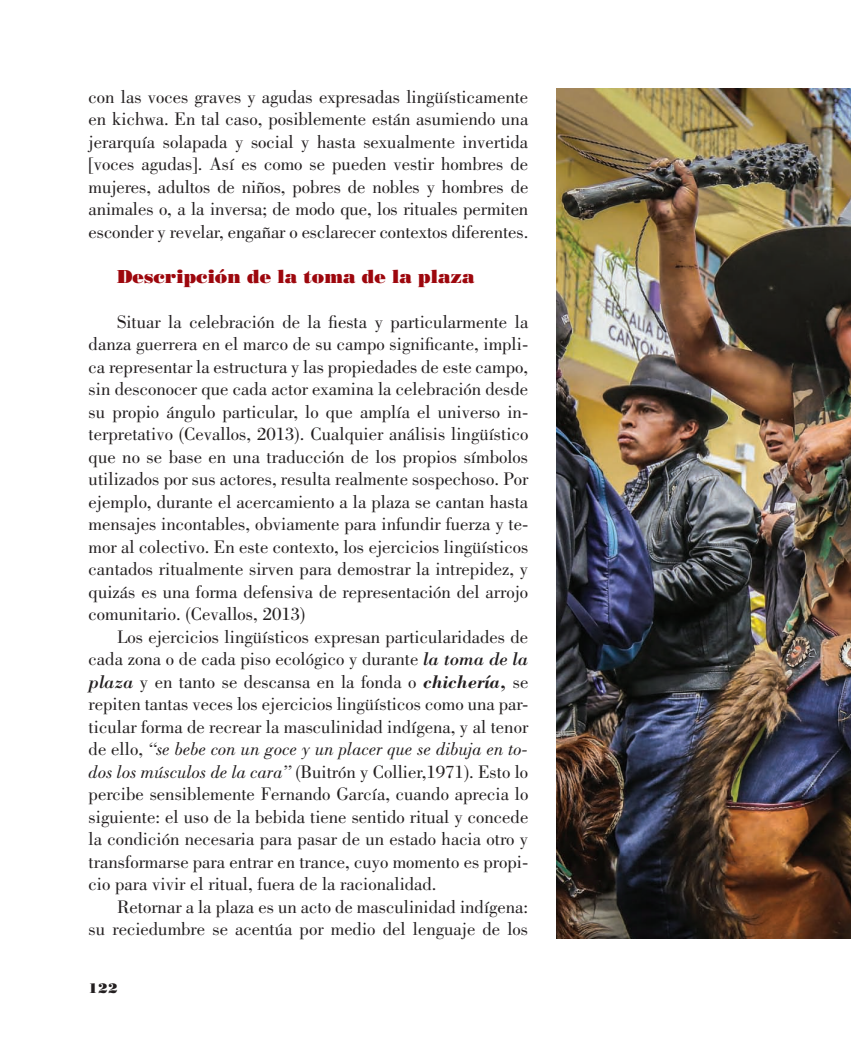
<style>
.page{position:relative;width:851px;height:1063px;background:#fff}
.page>*{position:absolute;margin:0;border:0;box-sizing:border-box;transform-origin:0 0}
.t1{font:18.75px/22.5px "Bodoni";color:#231f20;text-align:justify}
.t2{font:18.75px "Bodoni Poster";color:#9d070d}
.t3{font:13.75px "Bodoni Poster";color:#231f20}
.s1{font-style:italic}
.s2{font-weight:700;font-style:italic}
</style>
<div class="page">
<img style="left:556px;top:89px;width:294px;height:850px">
<p class="t1" style="left:89px;top:85px;width:441px">con las voces graves y agudas expresadas lingüísticamente en kichwa. En tal caso, posiblemente están asumiendo una jerarquía solapada y social y hasta sexualmente invertida [voces agudas]. Así es como se pueden vestir hombres de mujeres, adultos de niños, pobres de nobles y hombres de animales o, a la inversa; de modo que, los rituales permiten esconder y revelar, engañar o esclarecer contextos diferentes.</p>
<p class="t2" style="left:117px;top:265px;width:359px">Descripción de la toma de la plaza</p>
<p class="t1" style="left:89px;top:310px;width:441px;text-indent:28px">Situar la celebración de la fiesta y particularmente la danza guerrera en el marco de su campo significante, impli&shy;ca representar la estructura y las propiedades de este campo, sin desconocer que cada actor examina la celebración desde su propio ángulo particular, lo que amplía el universo in&shy;terpretativo (Cevallos, 2013). Cualquier análisis lingüístico que no se base en una traducción de los propios símbolos utilizados por sus actores, resulta realmente sospechoso. Por ejemplo, durante el acercamiento a la plaza se cantan hasta mensajes incontables, obviamente para infundir fuerza y te&shy;mor al colectivo. En este contexto, los ejercicios lingüísticos cantados ritualmente sirven para demostrar la intrepidez, y quizás es una forma defensiva de representación del arrojo comunitario. (Cevallos, 2013)</p>
<p class="t1" style="left:89px;top:625px;width:441px;text-indent:28px">Los ejercicios lingüísticos expresan particularidades de cada zona o de cada piso ecológico y durante <span class="s1">la toma de la plaza</span> y en tanto se descansa en la fonda o <span class="s2">chichería,</span> se repiten tantas veces los ejercicios lingüísticos como una par&shy;ticular forma de recrear la masculinidad indígena, y al tenor de ello, <span class="s1">“se bebe con un goce y un placer que se dibuja en to&shy;dos los músculos de la cara”</span> (Buitrón y Collier,1971). Esto lo percibe sensiblemente Fernando García, cuando aprecia lo siguiente: el uso de la bebida tiene sentido ritual y concede la condición necesaria para pasar de un estado hacia otro y transformarse para entrar en trance, cuyo momento es propi&shy;cio para vivir el ritual, fuera de la racionalidad.</p>
<p class="t1" style="left:89px;top:895px;width:441px;text-align:right">Retornar a la plaza es un acto de masculinidad indígena:<br>su reciedumbre se acentúa por medio del lenguaje de los</p>
<p class="t3" style="left:89px;top:980px;width:30px">122</p>
</div>
